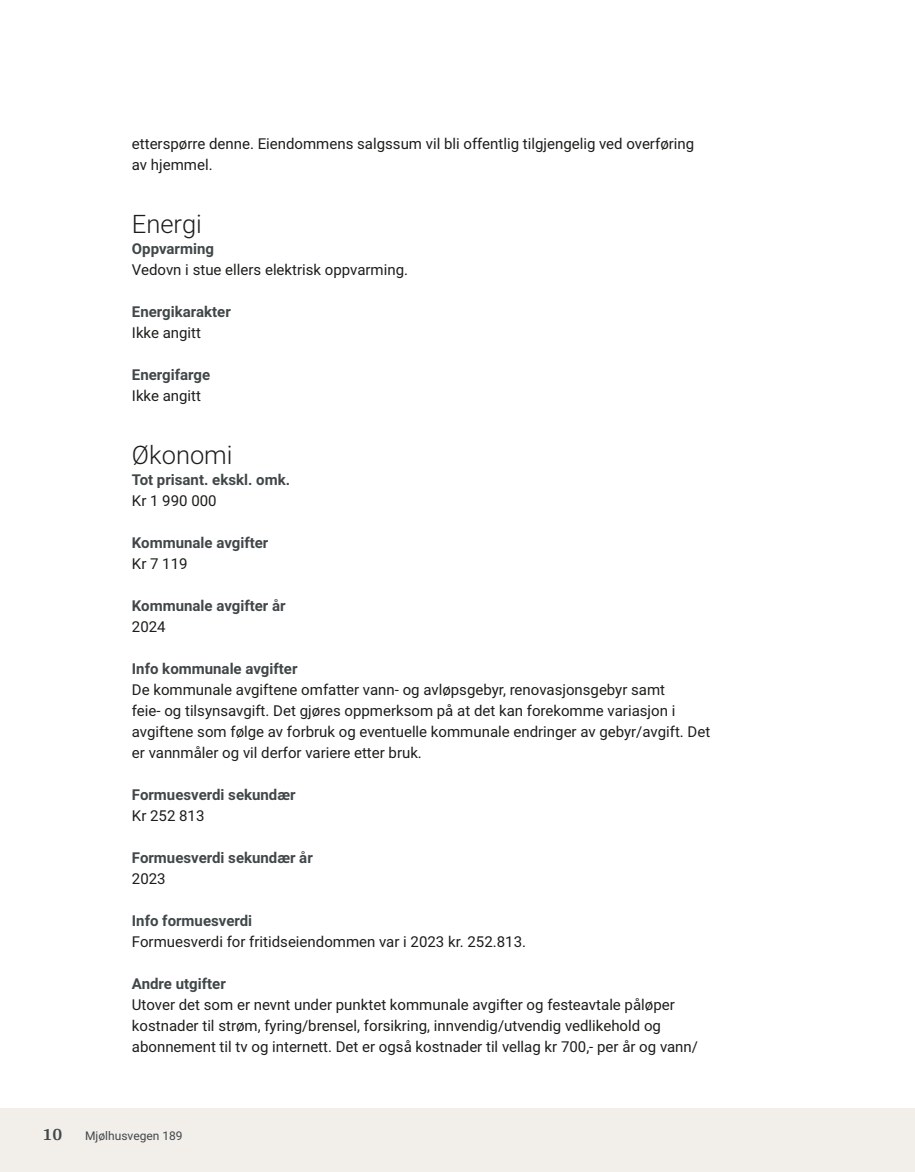
<style>
.page{position:relative;width:915px;height:1172px;background:#fff}
.page>*{position:absolute;margin:0;border:0;box-sizing:border-box;transform-origin:0 0}
.t1{font:300 25.5px "Roboto Vitec";color:#1d1d1b}
.t2{font:700 18px "Arya";color:#414749}
.t3{font:15px/21px "Roboto Vitec";color:#1d1d1b}
.t4{font:700 15px "Roboto Vitec";color:#414749}
.t5{font:12px "Roboto Vitec";color:#414749}
</style>
<div class="page">
<div style="left:0;top:1108px;width:914px;height:64px;background:#f2eeea"></div>
<p class="t3" style="left:132px;top:132px;width:563px">etterspørre denne. Eiendommens salgssum vil bli offentlig tilgjengelig ved overføring av hjemmel.</p>
<h1 class="t1" style="left:132px;top:206px;width:71px">Energi</h1>
<p class="t4" style="left:132px;top:238px;width:84px">Oppvarming</p>
<p class="t3" style="left:132px;top:258px;width:277px">Vedovn i stue ellers elektrisk oppvarming.</p>
<p class="t4" style="left:132px;top:301px;width:100px">Energikarakter</p>
<p class="t3" style="left:132px;top:321px;width:71px">Ikke angitt</p>
<p class="t4" style="left:132px;top:364px;width:80px">Energifarge</p>
<p class="t3" style="left:132px;top:384px;width:71px">Ikke angitt</p>
<h1 class="t1" style="left:132px;top:437px;width:102px">Økonomi</h1>
<p class="t4" style="left:132px;top:469px;width:160px">Tot prisant. ekskl. omk.</p>
<p class="t3" style="left:132px;top:489px;width:86px">Kr 1 990 000</p>
<p class="t4" style="left:132px;top:532px;width:138px">Kommunale avgifter</p>
<p class="t3" style="left:132px;top:552px;width:57px">Kr 7 119</p>
<p class="t4" style="left:132px;top:595px;width:155px">Kommunale avgifter år</p>
<p class="t3" style="left:132px;top:615px;width:35px">2024</p>
<p class="t4" style="left:132px;top:658px;width:167px">Info kommunale avgifter</p>
<p class="t3" style="left:132px;top:678px;width:579px">De kommunale avgiftene omfatter vann‑ og avløpsgebyr, renovasjonsgebyr samt<br>feie‑ og tilsynsavgift. Det gjøres oppmerksom på at det kan forekomme variasjon i avgiftene som følge av forbruk og eventuelle kommunale endringer av gebyr/ avgift. Det er vannmåler og vil derfor variere etter bruk.</p>
<p class="t4" style="left:132px;top:784px;width:165px">Formuesverdi sekundær</p>
<p class="t3" style="left:132px;top:804px;width:74px">Kr 252 813</p>
<p class="t4" style="left:132px;top:847px;width:182px">Formuesverdi sekundær år</p>
<p class="t3" style="left:132px;top:867px;width:35px">2023</p>
<p class="t4" style="left:132px;top:910px;width:122px">Info formuesverdi</p>
<p class="t3" style="left:132px;top:930px;width:395px">Formuesverdi for fritidseiendommen var i 2023 kr. 252.813.</p>
<p class="t4" style="left:132px;top:973px;width:95px">Andre utgifter</p>
<p class="t3" style="left:132px;top:993px;width:567px">Utover det som er nevnt under punktet kommunale avgifter og festeavtale påløper kostnader til strøm, fyring/ brensel, forsikring, innvendig/ utvendig vedlikehold og abonnement til tv og internett. Det er også kostnader til vellag kr 700,‑ per år og vann/</p>
<p class="t2" style="left:43px;top:1123px;width:21px">10</p>
<p class="t5" style="left:85px;top:1127px;width:99px">Mjølhusvegen 189</p>
</div>
